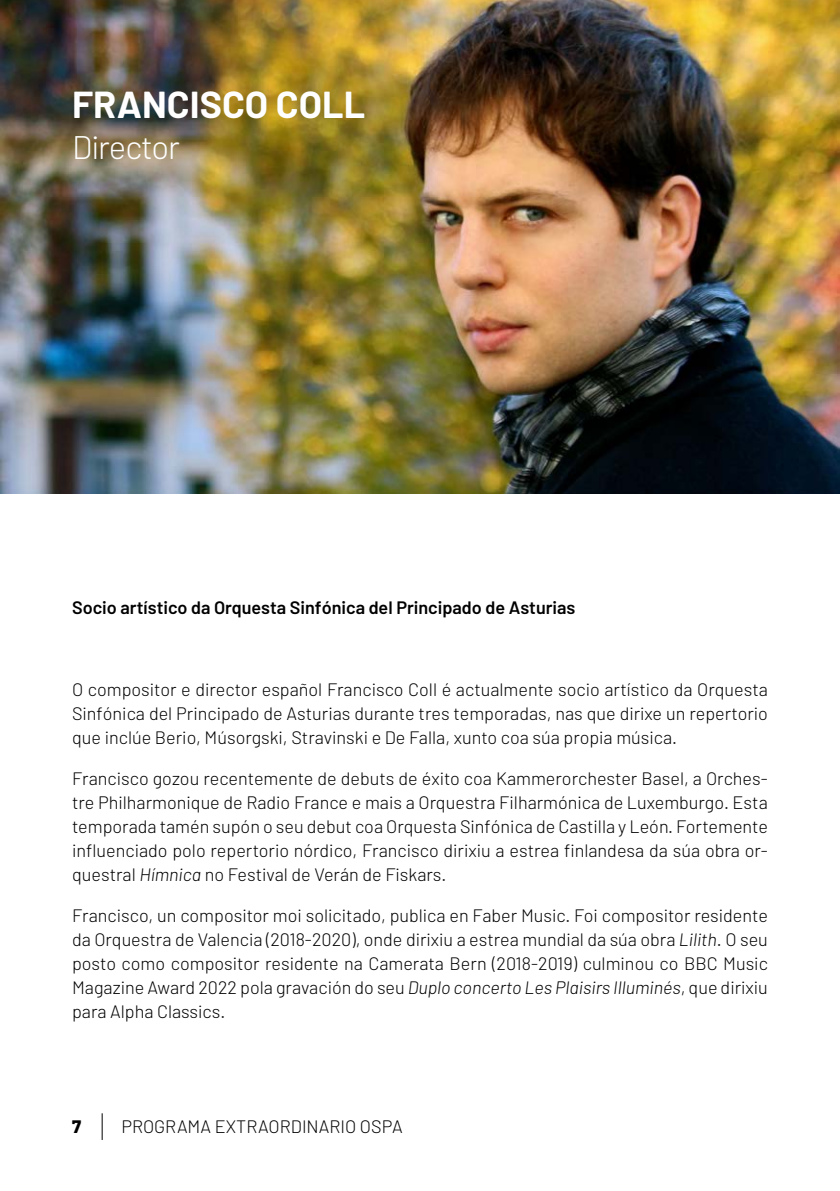
<style>
.page{position:relative;width:840px;height:1191px;background:#fff}
.page>*{position:absolute;margin:0;border:0;box-sizing:border-box;transform-origin:0 0}
.t1{font:700 37.6px "Barlow";color:#fff}
.t2{font:300 32.8px "Barlow";letter-spacing:-.03em;color:#fff}
.t3{font:300 18px/24px "Barlow";color:#000;text-align:justify}
.t4{font:600 18px "Barlow";color:#000}
.t5{font:800 18px "Barlow";color:#000}
.s1{font-style:italic}
</style>
<div class="page">
<svg style="left:102px;top:1113px;width:1px;height:27px"></svg>
<img style="left:0;top:0;width:839px;height:493px">
<h1 class="t1" style="left:72px;top:81px;width:294px">FRANCISCO COLL</h1>
<h2 class="t2" style="left:72px;top:127px;width:109px">Director</h2>
<p class="t4" style="left:72px;top:596px;width:504px">Socio artístico da Orquesta Sinfónica del Principado de Asturias</p>
<p class="t3" style="left:72px;top:676px;width:697px">O compositor e director español Francisco Coll é actualmente socio artístico da Orquesta Sinfónica del Principado de Asturias durante tres temporadas, nas que dirixe un repertorio que inclúe Berio, Músorgski, Stravinski e De Falla, xunto coa súa propia música.</p>
<p class="t3" style="left:72px;top:765px;width:697px">Francisco gozou recentemente de debuts de éxito coa Kammerorchester Basel, a Orches&shy;tre Philharmonique de Radio France e mais a Orquestra Filharmónica de Luxemburgo. Esta temporada tamén supón o seu debut coa Orquesta Sinfónica de Castilla y León. Fortemente influenciado polo repertorio nórdico, Francisco dirixiu a estrea finlandesa da súa obra or&shy;questral <span class="s1">Hímnica</span> no Festival de Verán de Fiskars.</p>
<p class="t3" style="left:72px;top:902px;width:697px">Francisco, un compositor moi solicitado, publica en Faber Music. Foi compositor residente da Orquestra de Valencia (2018-2020), onde dirixiu a estrea mundial da súa obra <span class="s1">Lilith</span>. O seu posto como compositor residente na Camerata Bern (2018-2019) culminou co BBC Music Magazine Award 2022 pola gravación do seu <span class="s1">Duplo concerto Les Plaisirs Illuminés</span>, que dirixiu para Alpha Classics.</p>
<p class="t5" style="left:72px;top:1112px;width:11px">7</p>
<p class="t3" style="left:121px;top:1113px;width:282px">PROGRAMA EXTRAORDINARIO OSPA</p>
</div>
